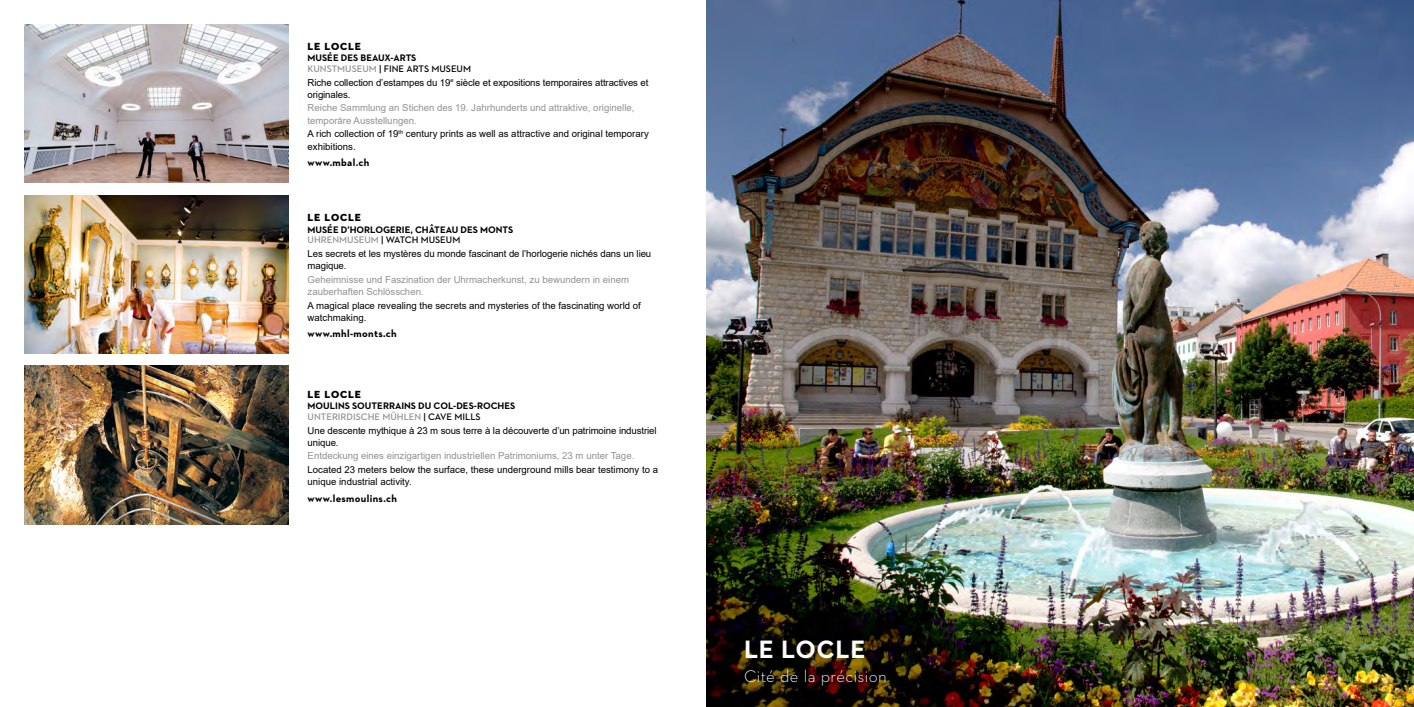
<style>
.page{position:relative;width:1414px;height:707px;background:#fff}
.page>*{position:absolute;margin:0;border:0;box-sizing:border-box;transform-origin:0 0}
.t1{font:700 25.55px "Neutraface 2 Text";letter-spacing:.015em;color:#fff}
.t2{font:300 17.06px "Neutraface 2 Text";letter-spacing:.02em;color:#fff}
.t3{font:700 10.5px "Neutraface 2 Text";letter-spacing:.03em;color:#000}
.t4{font:10.5px "Neutraface 2 Display Titling";letter-spacing:.08em;color:#000}
.t5{font:9.62px/12.2px "Arial";color:#000}
.t6{font:9.62px/12.2px "Arial";color:#919291}
.t7{font:700 9.62px/10.5px "Neutraface 2 Text";color:#000}
.s1{font-weight:600;color:#919291}
.s2{font-weight:600}
</style>
<div class="page">
<img style="left:25px;top:195px;width:264px;height:158px">
<img style="left:25px;top:366px;width:264px;height:158px">
<img style="left:25px;top:25px;width:264px;height:158px">
<img style="left:707px;top:0;width:707px;height:707px">
<p class="t4" style="left:308px;top:40px;width:55px">LE LOCLE</p>
<p class="t7" style="left:308px;top:53px;width:165px">MUSÉE DES BEAUX-ARTS<br><span class="s1">KUNSTMUSEUM</span> <span class="s2">| FINE ARTS MUSEUM</span></p>
<p class="t5" style="left:308px;top:76px;width:342px">Riche collection d’estampes du 19<sup>e</sup> siècle et expositions temporaires attractives et originales.</p>
<p class="t6" style="left:308px;top:102px;width:328px">Reiche Sammlung an Stichen des 19. Jahrhunderts und attraktive, originelle, temporäre Ausstellungen.</p>
<p class="t5" style="left:308px;top:128px;width:343px">A rich collection of 19<sup>th</sup> century prints as well as attractive and original temporary exhibitions.</p>
<p class="t3" style="left:308px;top:156px;width:63px">www.mbal.ch</p>
<p class="t4" style="left:308px;top:211px;width:55px">LE LOCLE</p>
<p class="t7" style="left:308px;top:224px;width:207px">MUSÉE D’HORLOGERIE, CHÂTEAU DES MONTS<br><span class="s1">UHRENMUSEUM</span> <span class="s2">| WATCH MUSEUM</span></p>
<p class="t5" style="left:308px;top:247px;width:345px">Les secrets et les mystères du monde fascinant de l’horlogerie nichés dans un lieu magique.</p>
<p class="t6" style="left:308px;top:273px;width:323px">Geheimnisse und Faszination der Uhrmacherkunst, zu bewundern in einem zauberhaften Schlösschen.</p>
<p class="t5" style="left:308px;top:299px;width:335px">A magical place revealing the secrets and mysteries of the fascinating world of watchmaking.</p>
<p class="t3" style="left:308px;top:327px;width:91px">www.mhl-monts.ch</p>
<p class="t4" style="left:308px;top:388px;width:55px">LE LOCLE</p>
<p class="t7" style="left:308px;top:401px;width:209px">MOULINS SOUTERRAINS DU COL-DES-ROCHES<br><span class="s1">UNTERIRDISCHE MÜHLEN</span> <span class="s2">| CAVE MILLS</span></p>
<p class="t5" style="left:308px;top:424px;width:351px">Une descente mythique à 23 m sous terre à la découverte d’un patrimoine industriel unique.</p>
<p class="t6" style="left:308px;top:450px;width:328px">Entdeckung eines einzigartigen industriellen Patrimoniums, 23 m unter Tage.</p>
<p class="t5" style="left:308px;top:464px;width:352px">Located 23 meters below the surface, these underground mills bear testimony to a unique industrial activity.</p>
<p class="t3" style="left:308px;top:491px;width:91px">www.lesmoulins.ch</p>
<h1 class="t1" style="left:744px;top:633px;width:123px">LE LOCLE</h1>
<h2 class="t2" style="left:744px;top:666px;width:144px">Cité de la précision</h2>
</div>
